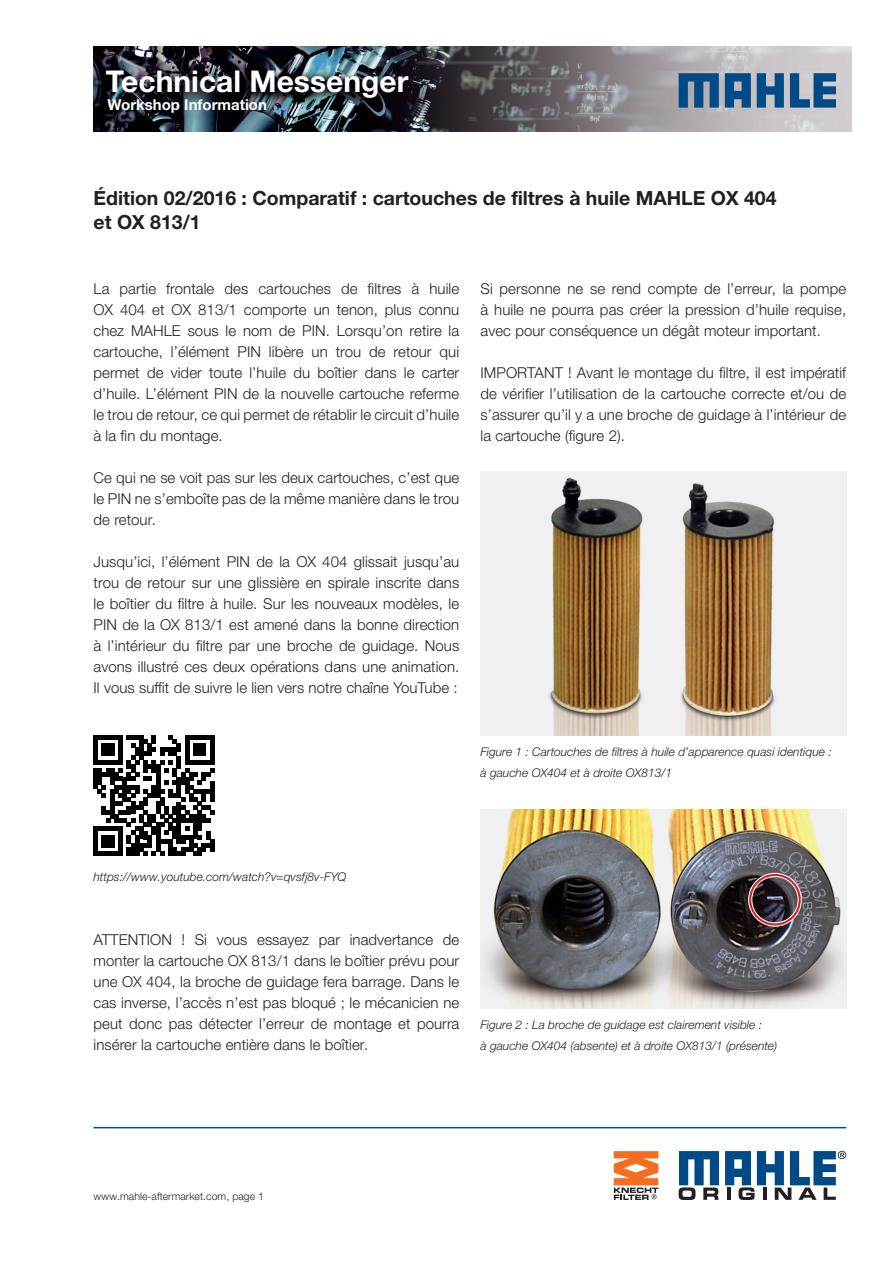
<style>
.page{position:relative;width:893px;height:1263px;background:#fff}
.page>*{position:absolute;margin:0;border:0;box-sizing:border-box;transform-origin:0 0}
.t1{font:700 30px "Helvetica Neue LTW1 G";color:#fff}
.t2{font:700 19.5px/24px "Helvetica Neue LTW1 G";color:#231f20}
.t3{font:300 15px/21px "Helvetica Neue LTW1 G";letter-spacing:.005em;color:#231f20;text-align:justify}
.t4{font:700 15px "Helvetica Neue LTW1 G";color:#fff}
.t5{font:italic 300 12px/21px "Helvetica Neue LTW1 G";color:#231f20}
.t6{font:300 10.5px "Helvetica Neue LTW1 G";letter-spacing:.005em;color:#231f20}
</style>
<div class="page">
<svg style="left:679px;top:1151px;width:40px;height:49px"></svg>
<svg style="left:725px;top:1151px;width:121px;height:49px"></svg>
<hr style="left:94px;top:1127px;width:752px;height:1px;background:#004b87">
<img style="left:480px;top:472px;width:366px;height:263px">
<img style="left:480px;top:809px;width:366px;height:200px">
<img style="left:94px;top:47px;width:757px;height:85px">
<svg style="left:679px;top:73px;width:40px;height:35px"></svg>
<svg style="left:757px;top:73px;width:27px;height:35px"></svg>
<svg style="left:790px;top:73px;width:46px;height:35px;background:#47779f"></svg>
<svg style="left:725px;top:73px;width:26px;height:35px"></svg>
<hr style="left:94px;top:735px;width:4px;height:29px;background:#000">
<hr style="left:94px;top:768px;width:4px;height:21px;background:#000">
<hr style="left:94px;top:827px;width:4px;height:29px;background:#000">
<svg style="left:98px;top:735px;width:116px;height:121px"></svg>
<hr style="left:210px;top:839px;width:4px;height:13px;background:#000">
<div style="left:748px;top:873px;width:54px;height:54px;border:4px solid #fff;border-radius:50%"></div>
<div style="left:749px;top:874px;width:52px;height:51px;border:2px solid #d1232a;border-radius:50%"></div>
<svg style="left:614px;top:1151px;width:44px;height:49px"></svg>
<h1 class="t1" style="left:106px;top:63px;width:304px">Technical Messenger</h1>
<p class="t4" style="left:107px;top:96px;width:161px">Workshop Information</p>
<h2 class="t2" style="left:94px;top:186px;width:685px">Édition 02/2016 : Comparatif : cartouches de filtres à huile MAHLE OX 404 et OX 813/1</h2>
<p class="t3" style="left:94px;top:278px;width:367px">La partie frontale des cartouches de filtres à huile OX 404 et OX 813/1 comporte un tenon, plus connu chez MAHLE sous le nom de PIN. Lorsqu’on retire la cartouche, l’élément PIN libère un trou de retour qui permet de vider toute l’huile du boîtier dans le carter d’huile. L’élément PIN de la nouvelle cartouche referme le trou de retour, ce qui permet de rétablir le circuit d’huile à la fin du montage.</p>
<p class="t3" style="left:94px;top:467px;width:367px">Ce qui ne se voit pas sur les deux cartouches, c’est que le PIN ne s’emboîte pas de la même manière dans le trou de retour.</p>
<p class="t3" style="left:94px;top:551px;width:367px">Jusqu’ici, l’élément PIN de la OX 404 glissait jusqu’au trou de retour sur une glissière en spirale inscrite dans le boîtier du filtre à huile. Sur les nouveaux modèles, le PIN de la OX 813/1 est amené dans la bonne direction à l’intérieur du filtre par une broche de guidage. Nous avons illustré ces deux opérations dans une animation.<br>Il vous suffit de suivre le lien vers notre chaîne YouTube :</p>
<p class="t3" style="left:480px;top:278px;width:367px">Si personne ne se rend compte de l’erreur, la pompe à huile ne pourra pas créer la pression d’huile requise, avec pour conséquence un dégât moteur important.</p>
<p class="t3" style="left:480px;top:362px;width:367px">IMPORTANT ! Avant le montage du filtre, il est impératif de vérifier l’utilisation de la cartouche correcte et/ou de s’assurer qu’il y a une broche de guidage à l’intérieur de la cartouche (figure 2).</p>
<p class="t5" style="left:480px;top:741px;width:353px">Figure 1 : Cartouches de filtres à huile d’apparence quasi identique : à gauche OX404 et à droite OX813/1</p>
<p class="t5" style="left:94px;top:866px;width:254px">https://www.youtube.com/watch?v=qvsfj8v-FYQ</p>
<p class="t3" style="left:94px;top:929px;width:367px">ATTENTION ! Si vous essayez par inadvertance de monter la cartouche OX 813/1 dans le boîtier prévu pour une OX 404, la broche de guidage fera barrage. Dans le cas inverse, l’accès n’est pas bloqué ; le mécanicien ne peut donc pas détecter l’erreur de montage et pourra insérer la cartouche entière dans le boîtier.</p>
<p class="t5" style="left:480px;top:1014px;width:298px">Figure 2 : La broche de guidage est clairement visible :<br>à gauche OX404 (absente) et à droite OX813/1 (présente)</p>
<p class="t6" style="left:94px;top:1190px;width:172px">www.mahle-aftermarket.com, page 1</p>
</div>
